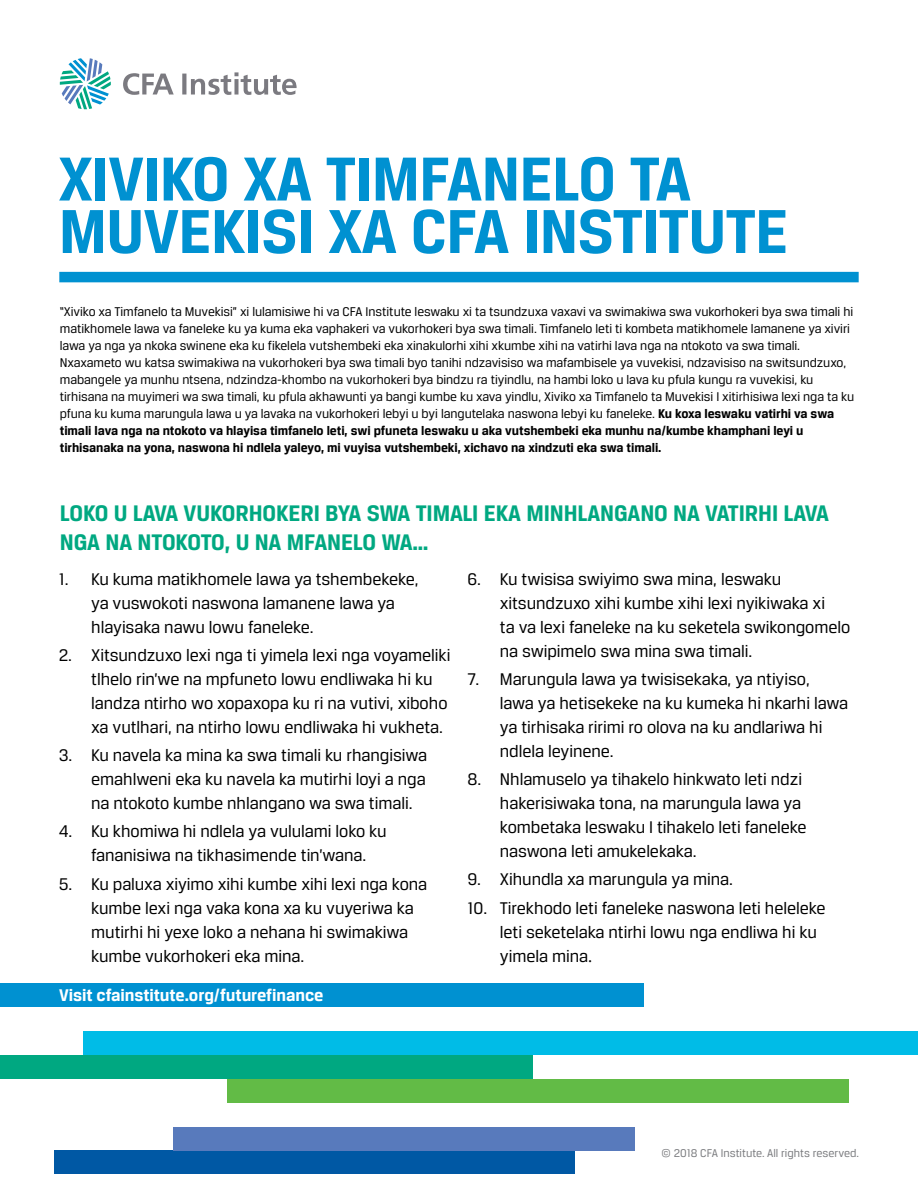
<style>
.page{position:relative;width:918px;height:1188px;background:#fff}
.page>*{position:absolute;margin:0;border:0;box-sizing:border-box;transform-origin:0 0}
.t1{font:700 66px/52.5px "CFA Breuer Text";letter-spacing:-.01em;color:#0091d1}
.t2{font:700 24px/28.5px "CFA Breuer Text";letter-spacing:-.005em;color:#00a881}
.t3{font:18px/24px "CFA Breuer Text";letter-spacing:-.005em;color:#000}
.t4{font:700 18px "CFA Breuer Text";letter-spacing:-.005em;color:#fff}
.t5{font:13.5px/17px "CFA Breuer Text";letter-spacing:-.005em;color:#000}
.t6{font:12px "CFA Breuer Text";color:#7b7c7f}
.s1{font-weight:700}
.s2{font-family:"Minion Pro"}
</style>
<div class="page">
<div style="left:54px;top:1151px;width:521px;height:23px;background:#0058a4"></div>
<div style="left:173px;top:1127px;width:461px;height:24px;background:#587abc"></div>
<div style="left:0;top:1055px;width:533px;height:24px;background:#00a881"></div>
<div style="left:227px;top:1079px;width:622px;height:23px;background:#62bb46"></div>
<div style="left:0;top:983px;width:643px;height:24px;background:#0091d1"></div>
<div style="left:84px;top:1031px;width:834px;height:24px;background:#00bce7"></div>
<svg style="left:60px;top:58px;width:51px;height:51px"></svg>
<svg style="left:123px;top:73px;width:51px;height:22px"></svg>
<svg style="left:182px;top:74px;width:4px;height:21px"></svg>
<svg style="left:191px;top:72px;width:106px;height:23px"></svg>
<div style="left:59px;top:272px;width:800px;height:10px;background:#0091d1"></div>
<h1 class="t1" style="left:59px;top:151px;width:731px">XIVIKO XA TIMFANELO TA<br>MUVEKISI XA CFA INSTITUTE</h1>
<p class="t5" style="left:60px;top:303px;width:796px">“Xiviko xa Timfanelo ta Muvekisi” xi lulamisiwe hi va CFA Institute leswaku xi ta tsundzuxa vaxavi va swimakiwa swa vukorhokeri bya swa timali hi matikhomele lawa va faneleke ku ya kuma eka vaphakeri va vukorhokeri bya swa timali. Timfanelo leti ti kombeta matikhomele lamanene ya xiviri lawa ya nga ya nkoka swinene eka ku fikelela vutshembeki eka xinakulorhi xihi xkumbe xihi na vatirhi lava nga na ntokoto va swa timali.<br>Nxaxameto wu katsa swimakiwa na vukorhokeri bya swa timali byo tanihi ndzavisiso wa mafambisele ya vuvekisi, ndzavisiso na switsundzuxo, mabangele ya munhu ntsena, ndzindza-khombo na vukorhokeri bya bindzu ra tiyindlu, na hambi loko u lava ku pfula kungu ra vuvekisi, ku tirhisana na muyimeri wa swa timali, ku pfula akhawunti ya bangi kumbe ku xava yindlu, Xiviko xa Timfanelo ta Muvekisi I xitirhisiwa lexi nga ta ku pfuna ku kuma marungula lawa u ya lavaka na vukorhokeri lebyi u byi langutelaka naswona lebyi ku faneleke. <span class="s1">Ku koxa leswaku vatirhi va swa timali lava nga na ntokoto va hlayisa timfanelo leti, swi pfuneta leswaku u aka vutshembeki eka munhu na/kumbe khamphani leyi u tirhisanaka na yona, naswona hi ndlela yaleyo, mi vuyisa vutshembeki, xichavo na xindzuti eka swa timali.</span></p>
<h2 class="t2" style="left:60px;top:499px;width:771px">LOKO U LAVA VUKORHOKERI BYA SWA TIMALI EKA MINHLANGANO NA VATIRHI LAVA<br>NGA NA NTOKOTO, U NA MFANELO WA…</h2>
<p class="t3" style="left:91px;top:566px;width:329px;text-indent:-32px">1. Ku kuma matikhomele lawa ya tshembekeke, ya vuswokoti naswona lamanene lawa ya hlayisaka nawu lowu faneleke.</p>
<p class="t3" style="left:91px;top:643px;width:361px;text-indent:-32px">2. Xitsundzuxo lexi nga ti yimela lexi nga voyameliki tlhelo rin’we na mpfuneto lowu endliwaka hi ku landza ntirho wo xopaxopa ku ri na vutivi, xiboho xa vutlhari, na ntirho lowu endliwaka hi vukheta.</p>
<p class="t3" style="left:91px;top:743px;width:338px;text-align:justify;text-indent:-32px">3. Ku navela ka mina ka swa timali ku rhangisiwa emahlweni eka ku navela ka mutirhi loyi a nga na ntokoto kumbe nhlangano wa swa timali.</p>
<p class="t3" style="left:91px;top:819px;width:297px;text-indent:-32px">4. Ku khomiwa hi ndlela ya vululami loko ku fananisiwa na tikhasimende tin’wana.</p>
<p class="t3" style="left:91px;top:871px;width:338px;text-indent:-32px">5. Ku paluxa xiyimo xihi kumbe xihi lexi nga kona kumbe lexi nga vaka kona xa ku vuyeriwa ka mutirhi hi yexe loko a nehana hi swimakiwa kumbe vukorhokeri eka mina.</p>
<p class="t4" style="left:59px;top:985px;width:266px">Visit cfainstitute.org/futurefinance</p>
<p class="t3" style="left:500px;top:566px;width:352px;text-indent:-32px">6. Ku twisisa swiyimo swa mina, leswaku xitsundzuxo xihi kumbe xihi lexi nyikiwaka xi<br>ta va lexi faneleke na ku seketela swikongomelo na swipimelo swa mina swa timali.</p>
<p class="t3" style="left:500px;top:667px;width:350px;text-indent:-32px">7. Marungula lawa ya twisisekaka, ya ntiyiso, lawa ya hetisekeke na ku kumeka hi nkarhi lawa ya tirhisaka ririmi ro olova na ku andlariwa hi ndlela leyinene.</p>
<p class="t3" style="left:500px;top:767px;width:308px;text-indent:-32px">8. Nhlamuselo ya tihakelo hinkwato leti ndzi hakerisiwaka tona, na marungula lawa ya kombetaka leswaku I tihakelo leti faneleke naswona leti amukelekaka.</p>
<p class="t3" style="left:468px;top:867px;width:267px">9. Xihundla xa marungula ya mina.</p>
<p class="t3" style="left:500px;top:895px;width:327px;text-indent:-32px">10. Tirekhodo leti faneleke naswona leti heleleke leti seketelaka ntirhi lowu nga endliwa hi ku yimela mina<span class="s2">.</span></p>
<p class="t6" style="left:662px;top:1146px;width:199px">© 2018 CFA Institute. All rights reserved.</p>
</div>
